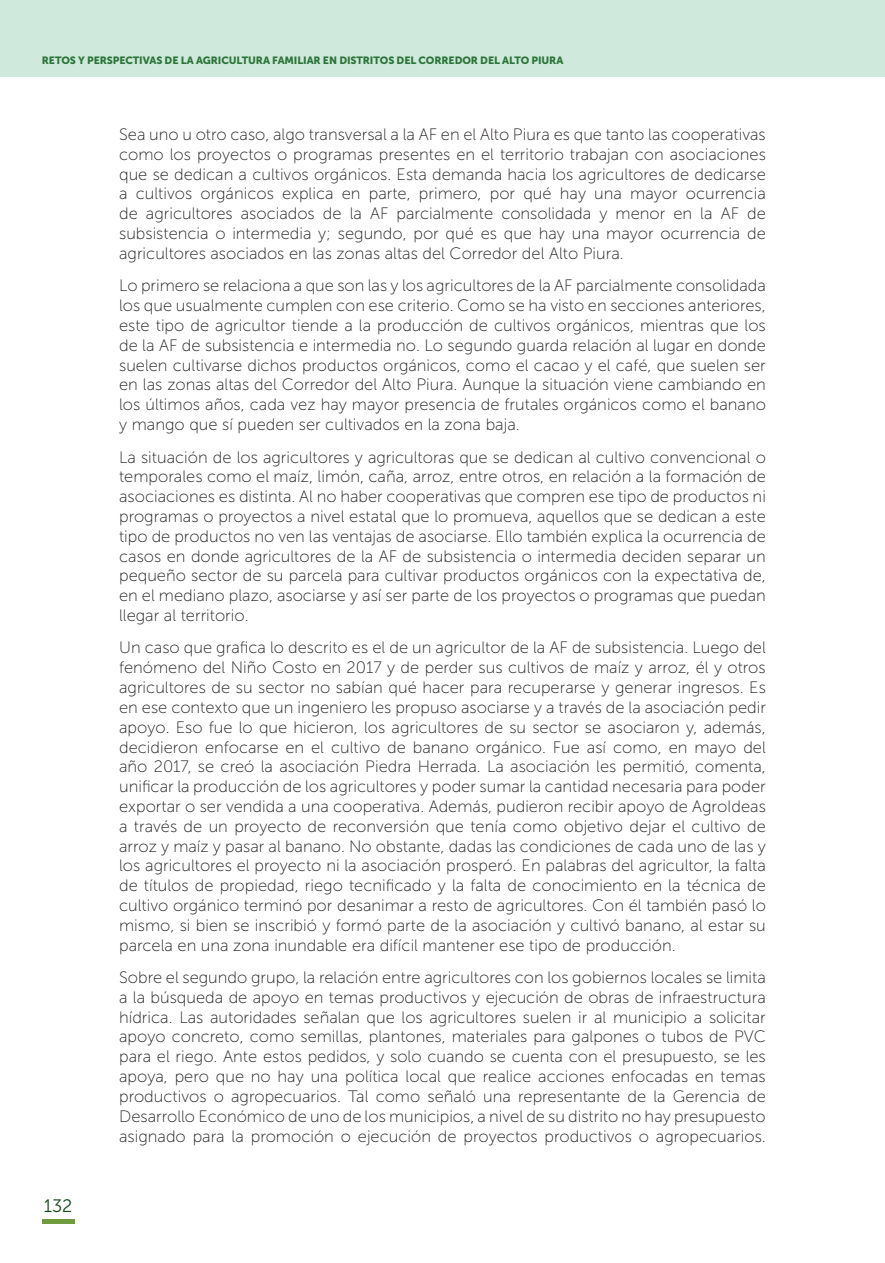
<style>
.page{position:relative;width:885px;height:1263px;background:#fff}
.page>*{position:absolute;margin:0;border:0;box-sizing:border-box;transform-origin:0 0}
.t1{font:18px "Museo Sans 300";color:#144719}
.CAJA_DE_TEXTO{font:16.5px/19.8px "Museo Sans 100";color:#231f20;text-align:justify}
.t2{font:10.5px "Museo Sans 900";letter-spacing:-.01em;color:#2c7539}
</style>
<div class="page">
<div style="left:0;top:0;width:884px;height:77px;background:#d0e9dd"></div>
<hr style="left:42px;top:1219px;width:32px;height:4px;background:#709b3f">
<p class="t2" style="left:42px;top:54px;width:523px">RETOS Y PERSPECTIVAS DE LA AGRICULTURA FAMILIAR EN DISTRITOS DEL CORREDOR DEL ALTO PIURA</p>
<p class="t1" style="left:44px;top:1196px;width:30px">132</p>
<p class="CAJA_DE_TEXTO" style="left:119px;top:125px;width:648px">Sea uno u otro caso, algo transversal a la AF en el Alto Piura es que tanto las cooperativas como los proyectos o programas presentes en el territorio trabajan con asociaciones que se dedican a cultivos orgánicos. Esta demanda hacia los agricultores de dedicarse a cultivos orgánicos explica en parte, primero, por qué hay una mayor ocurrencia de agricultores asociados de la AF parcialmente consolidada y menor en la AF de subsistencia o intermedia y; segundo, por qué es que hay una mayor ocurrencia de agricultores asociados en las zonas altas del Corredor del Alto Piura.</p>
<p class="CAJA_DE_TEXTO" style="left:119px;top:276px;width:648px">Lo primero se relaciona a que son las y los agricultores de la AF parcialmente consolidada los que usualmente cumplen con ese criterio. Como se ha visto en secciones anteriores, este tipo de agricultor tiende a la producción de cultivos orgánicos, mientras que los de la AF de subsistencia e intermedia no. Lo segundo guarda relación al lugar en donde suelen cultivarse dichos productos orgánicos, como el cacao y el café, que suelen ser en las zonas altas del Corredor del Alto Piura. Aunque la situación viene cambiando en los últimos años, cada vez hay mayor presencia de frutales orgánicos como el banano y mango que sí pueden ser cultivados en la zona baja.</p>
<p class="CAJA_DE_TEXTO" style="left:119px;top:447px;width:648px">La situación de los agricultores y agricultoras que se dedican al cultivo convencional o temporales como el maíz, limón, caña, arroz, entre otros, en relación a la formación de asociaciones es distinta. Al no haber cooperativas que compren ese tipo de productos ni programas o proyectos a nivel estatal que lo promueva, aquellos que se dedican a este tipo de productos no ven las ventajas de asociarse. Ello también explica la ocurrencia de casos en donde agricultores de la AF de subsistencia o intermedia deciden separar un pequeño sector de su parcela para cultivar productos orgánicos con la expectativa de, en el mediano plazo, asociarse y así ser parte de los proyectos o programas que puedan llegar al territorio.</p>
<p class="CAJA_DE_TEXTO" style="left:119px;top:638px;width:648px">Un caso que grafica lo descrito es el de un agricultor de la AF de subsistencia. Luego del fenómeno del Niño Costo en 2017 y de perder sus cultivos de maíz y arroz, él y otros agricultores de su sector no sabían qué hacer para recuperarse y generar ingresos. Es en ese contexto que un ingeniero les propuso asociarse y a través de la asociación pedir apoyo. Eso fue lo que hicieron, los agricultores de su sector se asociaron y, además, decidieron enfocarse en el cultivo de banano orgánico. Fue así como, en mayo del año 2017, se creó la asociación Piedra Herrada. La asociación les permitió, comenta, unificar la producción de los agricultores y poder sumar la cantidad necesaria para poder exportar o ser vendida a una cooperativa. Además, pudieron recibir apoyo de AgroIdeas a través de un proyecto de reconversión que tenía como objetivo dejar el cultivo de arroz y maíz y pasar al banano. No obstante, dadas las condiciones de cada uno de las y los agricultores el proyecto ni la asociación prosperó. En palabras del agricultor, la falta de títulos de propiedad, riego tecnificado y la falta de conocimiento en la técnica de cultivo orgánico terminó por desanimar a resto de agricultores. Con él también pasó lo mismo, si bien se inscribió y formó parte de la asociación y cultivó banano, al estar su parcela en una zona inundable era difícil mantener ese tipo de producción.</p>
<p class="CAJA_DE_TEXTO" style="left:119px;top:968px;width:648px">Sobre el segundo grupo, la relación entre agricultores con los gobiernos locales se limita a la búsqueda de apoyo en temas productivos y ejecución de obras de infraestructura hídrica. Las autoridades señalan que los agricultores suelen ir al municipio a solicitar apoyo concreto, como semillas, plantones, materiales para galpones o tubos de PVC para el riego. Ante estos pedidos, y solo cuando se cuenta con el presupuesto, se les apoya, pero que no hay una política local que realice acciones enfocadas en temas productivos o agropecuarios. Tal como señaló una representante de la Gerencia de Desarrollo Económico de uno de los municipios, a nivel de su distrito no hay presupuesto asignado para la promoción o ejecución de proyectos productivos o agropecuarios.</p>
</div>
